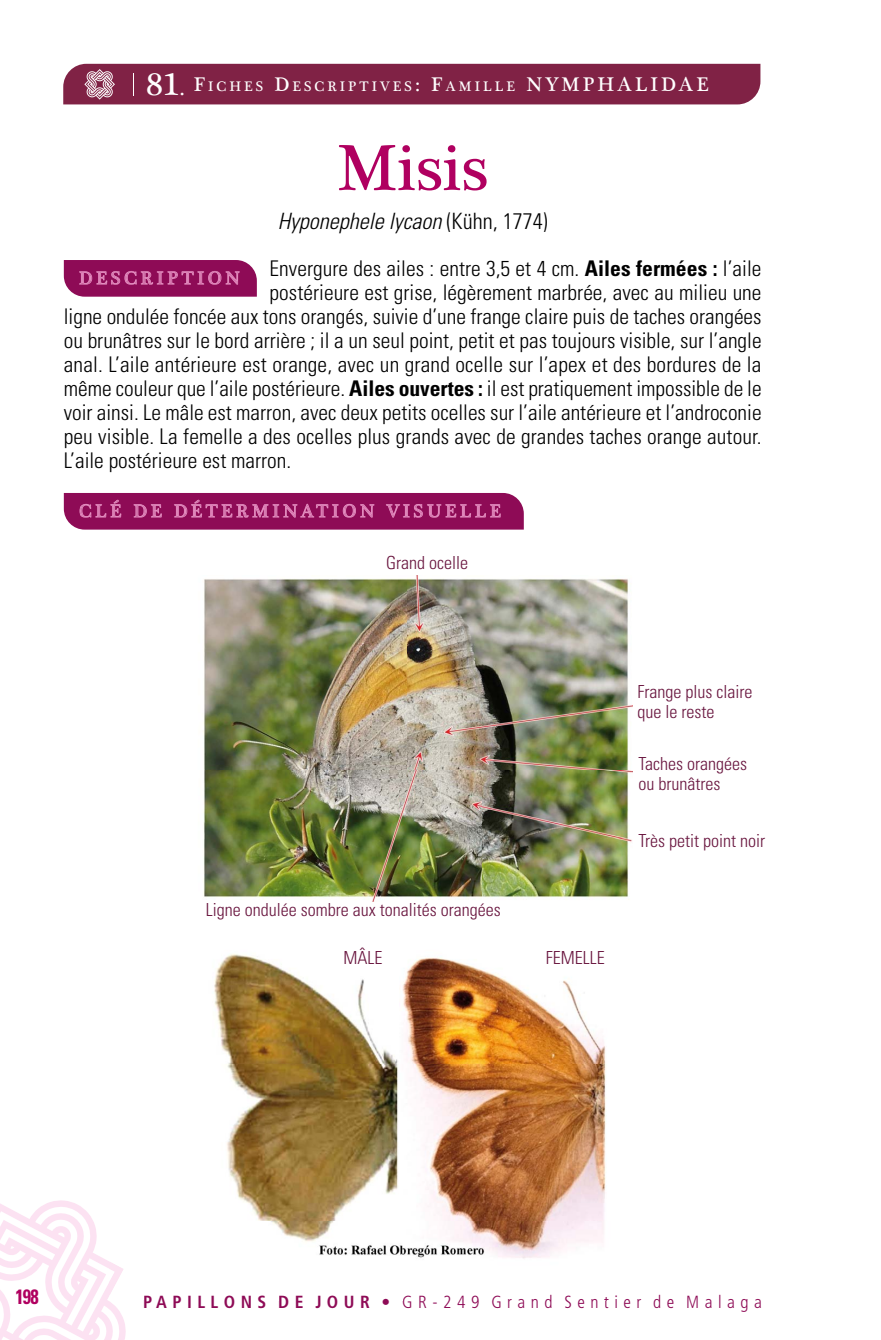
<style>
.page{position:relative;width:881px;height:1340px;background:#fff}
.page>*{position:absolute;margin:0;border:0;box-sizing:border-box;transform-origin:0 0}
.t1{font:66.38px "Plantagenet Cherokee";color:#b00060}
.t2{font:32.62px "Plantagenet Cherokee";color:#fff}
.t3{font:italic 300 condensed 22.5px "Univers";color:#000}
.t4{font:300 condensed 21.6px "Univers";color:#000}
.t5{font:700 condensed 20.7px "Univers";color:#b00060;scale:.9 1}
.t6{font:18.68px "Plantagenet Cherokee";letter-spacing:.2em;color:#e48dc0}
.t7{font:300 condensed 18px/20.2px "Univers";color:#69163f}
.t8{font:300 condensed 17.55px "Frutiger";letter-spacing:.315em;color:#8e0b56}
.t9{font:14.17px "Plantagenet Cherokee";letter-spacing:.215em;color:#fff}
.s1{font-size:21.15px}
.s2{font-size:20.25px}
.s3{font-style:normal}
.s4{font-weight:700}
</style>
<div class="page">
<div style="left:63px;top:64px;width:697px;height:40px;background:#802245"></div>
<svg style="left:0;top:1200px;width:126px;height:139px"></svg>
<img style="left:203px;top:575px;width:429px;height:326px">
<svg style="left:64px;top:260px;width:193px;height:37px"></svg>
<svg style="left:64px;top:493px;width:459px;height:36px"></svg>
<img style="left:109px;top:954px;width:497px;height:346px">
<img style="left:109px;top:1261px;width:14px;height:34px">
<img style="left:144px;top:1295px;width:225px;height:5px">
<img style="left:375px;top:1295px;width:110px;height:5px">
<img style="left:492px;top:1294px;width:114px;height:6px">
<svg style="left:320px;top:954px;width:84px;height:19px"></svg>
<svg style="left:528px;top:954px;width:78px;height:19px"></svg>
<h2 class="t2" style="left:146px;top:64px;width:40px">81<span class="s1">.</span></h2>
<p class="t9" style="left:194px;top:78px;width:516px"><span class="s2">F</span>ICHES <span class="s2">D</span>ESCRIPTIVES<span class="s2">: F</span>AMILLE <span class="s2">NYMPHALIDAE</span></p>
<h1 class="t1" style="left:337px;top:126px;width:152px">Misis</h1>
<p class="t3" style="left:277px;top:213px;width:271px">Hyponephele lycaon <span class="s3">(Kühn, 1774)</span></p>
<p class="t4" style="left:269px;top:260px;width:493px">Envergure des ailes : entre 3,5 et 4 cm. <span class="s4">Ailes fermées :</span> l’aile</p>
<p class="t4" style="left:269px;top:284px;width:493px">postérieure est grise, légèrement marbrée, avec au milieu une</p>
<p class="t4" style="left:64px;top:308px;width:699px">ligne ondulée foncée aux tons orangés, suivie d’une frange claire puis de taches orangées</p>
<p class="t4" style="left:64px;top:332px;width:699px">ou brunâtres sur le bord arrière ; il a un seul point, petit et pas toujours visible, sur l’angle</p>
<p class="t4" style="left:64px;top:356px;width:699px">anal. L’aile antérieure est orange, avec un grand ocelle sur l’apex et des bordures de la</p>
<p class="t4" style="left:64px;top:380px;width:699px">même couleur que l’aile postérieure. <span class="s4">Ailes ouvertes :</span> il est pratiquement impossible de le</p>
<p class="t4" style="left:64px;top:404px;width:699px">voir ainsi. Le mâle est marron, avec deux petits ocelles sur l’aile antérieure et l’androconie</p>
<p class="t4" style="left:64px;top:428px;width:698px">peu visible. La femelle a des ocelles plus grands avec de grandes taches orange autour.</p>
<p class="t4" style="left:64px;top:452px;width:229px">L’aile postérieure est marron.</p>
<p class="t6" style="left:79px;top:266px;width:162px">DESCRIPTION</p>
<p class="t6" style="left:79px;top:499px;width:423px">CLÉ DE DÉTERMINATION VISUELLE</p>
<p class="t7" style="left:386px;top:554px;width:83px">Grand ocelle</p>
<p class="t7" style="left:206px;top:901px;width:296px">Ligne ondulée sombre aux tonalités orangées</p>
<p class="t7" style="left:343px;top:949px;width:41px">MÂLE</p>
<p class="t7" style="left:545px;top:949px;width:60px">FEMELLE</p>
<p class="t7" style="left:637px;top:683px;width:116px">Frange plus claire que le reste</p>
<p class="t7" style="left:638px;top:755px;width:110px">Taches orangées ou brunâtres</p>
<p class="t7" style="left:638px;top:832px;width:128px">Très petit point noir</p>
<p class="t5" style="left:16px;top:1288px;width:27px">198</p>
<p class="t8" style="left:143px;top:1294px;width:620px"><span class="s4">PAPILLONS DE JOUR</span> • GR 249 Grand Sentier de Malaga</p>
<p class="t8" style="left:432px;top:1294px;width:7px">-</p>
</div>
